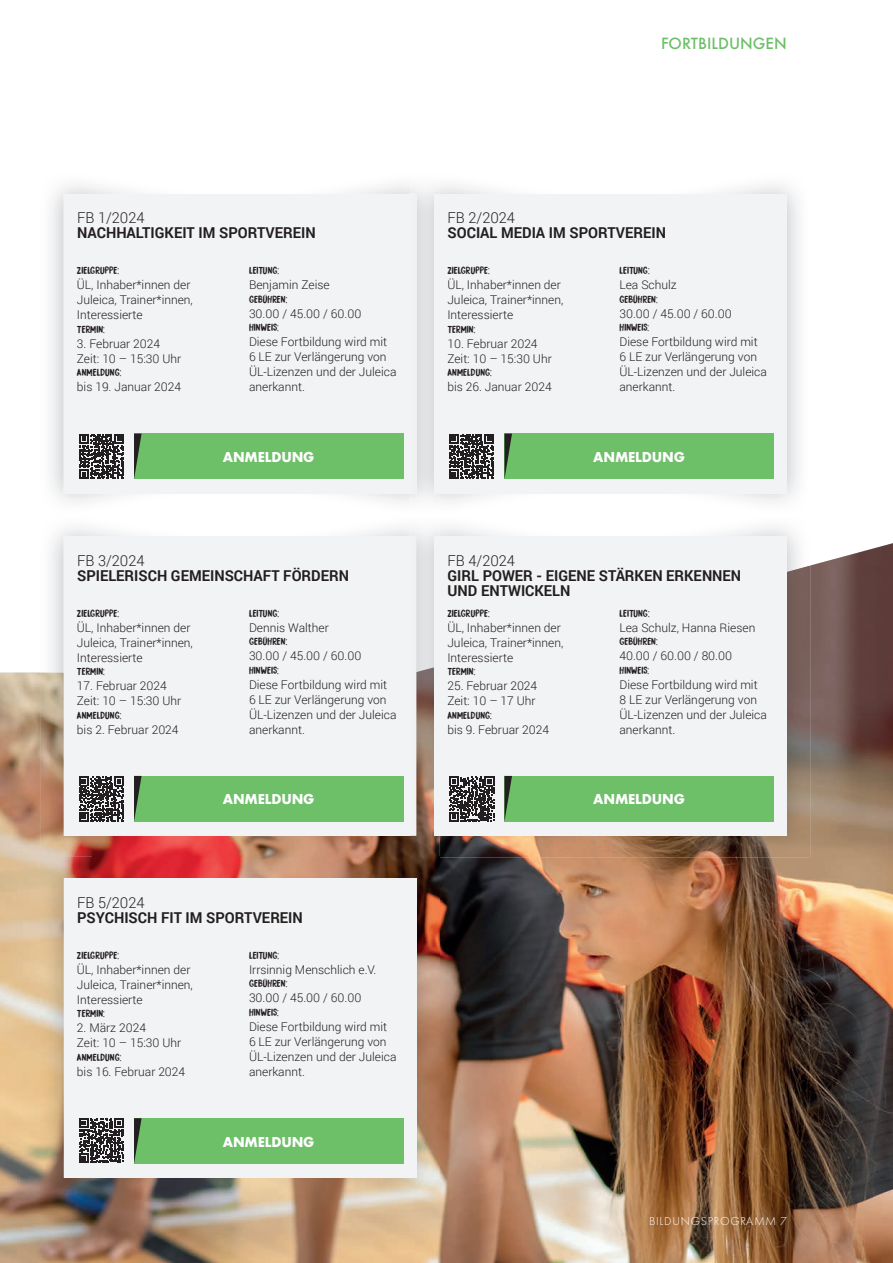
<style>
.page{position:relative;width:893px;height:1263px;background:#fff}
.page>*{position:absolute;margin:0;border:0;box-sizing:border-box;transform-origin:0 0}
.t1{font:700 15px/15px "Roboto";color:#231f20}
.t2{font:700 15px "Futura PT";letter-spacing:-.01em;color:#fff}
.t3{font:300 15px "Roboto";color:#231f20}
.t4{font:500 15px "Futura";color:#6dbf68}
.t5{font:300 12px/15px "Roboto";color:#231f20}
.t6{font:300 12px "Futura PT";letter-spacing:.06em;color:#fff}
.t7{font:9px "DK Bocadillo";color:#231f20}
</style>
<div class="page">
<img style="left:0;top:543px;width:893px;height:720px">
<img style="left:40px;top:527px;width:400px;height:146px">
<img style="left:40px;top:673px;width:53px;height:184px">
<img style="left:93px;top:836px;width:318px;height:21px">
<div style="left:64px;top:536px;width:352px;height:300px;background:#f2f3f4"></div>
<div style="left:134px;top:776px;width:269px;height:45px;background:#6dbf68"></div>
<svg style="left:134px;top:776px;width:8px;height:45px"></svg>
<img style="left:440px;top:527px;width:370px;height:38px">
<img style="left:599px;top:565px;width:211px;height:292px">
<img style="left:440px;top:836px;width:159px;height:21px">
<img style="left:411px;top:666px;width:29px;height:191px">
<img style="left:411px;top:666px;width:5px;height:170px">
<div style="left:434px;top:536px;width:353px;height:300px;background:#f2f3f4"></div>
<div style="left:504px;top:776px;width:270px;height:45px;background:#6dbf68"></div>
<svg style="left:504px;top:776px;width:8px;height:45px"></svg>
<svg style="left:79px;top:777px;width:45px;height:44px"></svg>
<svg style="left:449px;top:777px;width:45px;height:44px"></svg>
<img style="left:51px;top:184px;width:748px;height:319px">
<div style="left:64px;top:194px;width:352px;height:299px;background:#f2f3f4"></div>
<div style="left:134px;top:434px;width:269px;height:45px;background:#6dbf68"></div>
<svg style="left:134px;top:434px;width:8px;height:45px"></svg>
<img style="left:411px;top:184px;width:29px;height:319px">
<img style="left:411px;top:194px;width:5px;height:299px">
<div style="left:434px;top:194px;width:353px;height:299px;background:#f2f3f4"></div>
<div style="left:504px;top:434px;width:270px;height:45px;background:#6dbf68"></div>
<svg style="left:504px;top:434px;width:8px;height:45px"></svg>
<svg style="left:79px;top:434px;width:45px;height:45px"></svg>
<svg style="left:449px;top:434px;width:45px;height:45px"></svg>
<img style="left:40px;top:857px;width:400px;height:343px">
<svg style="left:411px;top:857px;width:29px;height:1px"></svg>
<div style="left:64px;top:878px;width:352px;height:300px;background:#f2f3f4"></div>
<div style="left:134px;top:1118px;width:269px;height:46px;background:#6dbf68"></div>
<svg style="left:134px;top:1118px;width:8px;height:45px"></svg>
<svg style="left:79px;top:1118px;width:45px;height:45px"></svg>
<p class="t4" style="left:661px;top:33px;width:127px">FORTBILDUNGEN</p>
<p class="t3" style="left:77px;top:208px;width:69px">FB 1/2024</p>
<p class="t1" style="left:77px;top:225px;width:240px">NACHHALTIGKEIT IM SPORTVEREIN</p>
<p class="t7" style="left:77px;top:265px;width:44px">ZIELGRUPPE:</p>
<p class="t5" style="left:77px;top:277px;width:118px">ÜL, Inhaber*innen der<br>Juleica, Trainer*innen,<br>Interessierte</p>
<p class="t7" style="left:77px;top:323px;width:29px">TERMIN:</p>
<p class="t5" style="left:77px;top:336px;width:106px">3. Februar 2024<br>Zeit: 10 – 15:30 Uhr</p>
<p class="t7" style="left:77px;top:367px;width:46px">ANMELDUNG:</p>
<p class="t5" style="left:77px;top:379px;width:106px">bis 19. Januar 2024</p>
<p class="t7" style="left:249px;top:265px;width:32px">LEITUNG:</p>
<p class="t5" style="left:249px;top:277px;width:82px">Benjamin Zeise</p>
<p class="t7" style="left:249px;top:293px;width:40px">GEBÜHREN:</p>
<p class="t5" style="left:249px;top:306px;width:114px">30.00 / 45.00 / 60.00</p>
<p class="t7" style="left:249px;top:322px;width:31px">HINWEIS:</p>
<p class="t5" style="left:249px;top:334px;width:149px">Diese Fortbildung wird mit<br>6 LE zur Verlängerung von<br>ÜL-Lizenzen und der Juleica anerkannt.</p>
<p class="t2" style="left:223px;top:447px;width:93px">ANMELDUNG</p>
<p class="t3" style="left:77px;top:550px;width:69px">FB 3/2024</p>
<p class="t1" style="left:77px;top:567px;width:273px">SPIELERISCH GEMEINSCHAFT FÖRDERN</p>
<p class="t7" style="left:77px;top:607px;width:44px">ZIELGRUPPE:</p>
<p class="t5" style="left:77px;top:619px;width:118px">ÜL, Inhaber*innen der<br>Juleica, Trainer*innen,<br>Interessierte</p>
<p class="t7" style="left:77px;top:666px;width:29px">TERMIN:</p>
<p class="t5" style="left:77px;top:678px;width:106px">17. Februar 2024<br>Zeit: 10 – 15:30 Uhr</p>
<p class="t7" style="left:77px;top:709px;width:46px">ANMELDUNG:</p>
<p class="t5" style="left:77px;top:721px;width:103px">bis 2. Februar 2024</p>
<p class="t7" style="left:249px;top:607px;width:32px">LEITUNG:</p>
<p class="t5" style="left:249px;top:619px;width:81px">Dennis Walther</p>
<p class="t7" style="left:249px;top:636px;width:40px">GEBÜHREN:</p>
<p class="t5" style="left:249px;top:648px;width:114px">30.00 / 45.00 / 60.00</p>
<p class="t7" style="left:249px;top:664px;width:31px">HINWEIS:</p>
<p class="t5" style="left:249px;top:676px;width:149px">Diese Fortbildung wird mit<br>6 LE zur Verlängerung von<br>ÜL-Lizenzen und der Juleica anerkannt.</p>
<p class="t2" style="left:223px;top:790px;width:93px">ANMELDUNG</p>
<p class="t3" style="left:77px;top:892px;width:69px">FB 5/2024</p>
<p class="t1" style="left:77px;top:909px;width:227px">PSYCHISCH FIT IM SPORTVEREIN</p>
<p class="t7" style="left:77px;top:950px;width:44px">ZIELGRUPPE:</p>
<p class="t5" style="left:77px;top:962px;width:118px">ÜL, Inhaber*innen der<br>Juleica, Trainer*innen,<br>Interessierte</p>
<p class="t7" style="left:77px;top:1008px;width:29px">TERMIN:</p>
<p class="t5" style="left:77px;top:1020px;width:106px">2. März 2024<br>Zeit: 10 – 15:30 Uhr</p>
<p class="t7" style="left:77px;top:1052px;width:46px">ANMELDUNG:</p>
<p class="t5" style="left:77px;top:1064px;width:110px">bis 16. Februar 2024</p>
<p class="t7" style="left:249px;top:950px;width:32px">LEITUNG:</p>
<p class="t5" style="left:249px;top:962px;width:129px">Irrsinnig Menschlich e.V.</p>
<p class="t7" style="left:249px;top:978px;width:40px">GEBÜHREN:</p>
<p class="t5" style="left:249px;top:990px;width:114px">30.00 / 45.00 / 60.00</p>
<p class="t7" style="left:249px;top:1007px;width:31px">HINWEIS:</p>
<p class="t5" style="left:249px;top:1019px;width:149px">Diese Fortbildung wird mit<br>6 LE zur Verlängerung von<br>ÜL-Lizenzen und der Juleica anerkannt.</p>
<p class="t2" style="left:223px;top:1132px;width:93px">ANMELDUNG</p>
<p class="t3" style="left:448px;top:208px;width:69px">FB 2/2024</p>
<p class="t1" style="left:448px;top:225px;width:220px">SOCIAL MEDIA IM SPORTVEREIN</p>
<p class="t7" style="left:447px;top:265px;width:44px">ZIELGRUPPE:</p>
<p class="t5" style="left:447px;top:277px;width:118px">ÜL, Inhaber*innen der<br>Juleica, Trainer*innen,<br>Interessierte</p>
<p class="t7" style="left:447px;top:323px;width:29px">TERMIN:</p>
<p class="t5" style="left:447px;top:336px;width:106px">10. Februar 2024<br>Zeit: 10 – 15:30 Uhr</p>
<p class="t7" style="left:447px;top:367px;width:46px">ANMELDUNG:</p>
<p class="t5" style="left:447px;top:379px;width:106px">bis 26. Januar 2024</p>
<p class="t7" style="left:619px;top:265px;width:32px">LEITUNG:</p>
<p class="t5" style="left:619px;top:277px;width:59px">Lea Schulz</p>
<p class="t7" style="left:619px;top:293px;width:40px">GEBÜHREN:</p>
<p class="t5" style="left:619px;top:306px;width:114px">30.00 / 45.00 / 60.00</p>
<p class="t7" style="left:619px;top:322px;width:31px">HINWEIS:</p>
<p class="t5" style="left:619px;top:334px;width:149px">Diese Fortbildung wird mit<br>6 LE zur Verlängerung von<br>ÜL-Lizenzen und der Juleica anerkannt.</p>
<p class="t2" style="left:593px;top:447px;width:93px">ANMELDUNG</p>
<p class="t3" style="left:448px;top:550px;width:69px">FB 4/2024</p>
<p class="t1" style="left:448px;top:567px;width:295px">GIRL POWER - EIGENE STÄRKEN ERKENNEN<br>UND ENTWICKELN</p>
<p class="t7" style="left:447px;top:607px;width:44px">ZIELGRUPPE:</p>
<p class="t5" style="left:447px;top:619px;width:118px">ÜL, Inhaber*innen der<br>Juleica, Trainer*innen,<br>Interessierte</p>
<p class="t7" style="left:447px;top:666px;width:29px">TERMIN:</p>
<p class="t5" style="left:447px;top:678px;width:91px">25. Februar 2024<br>Zeit: 10 – 17 Uhr</p>
<p class="t7" style="left:447px;top:709px;width:46px">ANMELDUNG:</p>
<p class="t5" style="left:447px;top:721px;width:103px">bis 9. Februar 2024</p>
<p class="t7" style="left:619px;top:607px;width:32px">LEITUNG:</p>
<p class="t5" style="left:619px;top:619px;width:137px">Lea Schulz, Hanna Riesen</p>
<p class="t7" style="left:619px;top:636px;width:40px">GEBÜHREN:</p>
<p class="t5" style="left:619px;top:648px;width:114px">40.00 / 60.00 / 80.00</p>
<p class="t7" style="left:619px;top:664px;width:31px">HINWEIS:</p>
<p class="t5" style="left:619px;top:676px;width:149px">Diese Fortbildung wird mit<br>8 LE zur Verlängerung von<br>ÜL-Lizenzen und der Juleica anerkannt.</p>
<p class="t2" style="left:593px;top:790px;width:93px">ANMELDUNG</p>
<p class="t6" style="left:649px;top:1214px;width:139px">BILDUNGSPROGRAMM 7</p>
</div>
